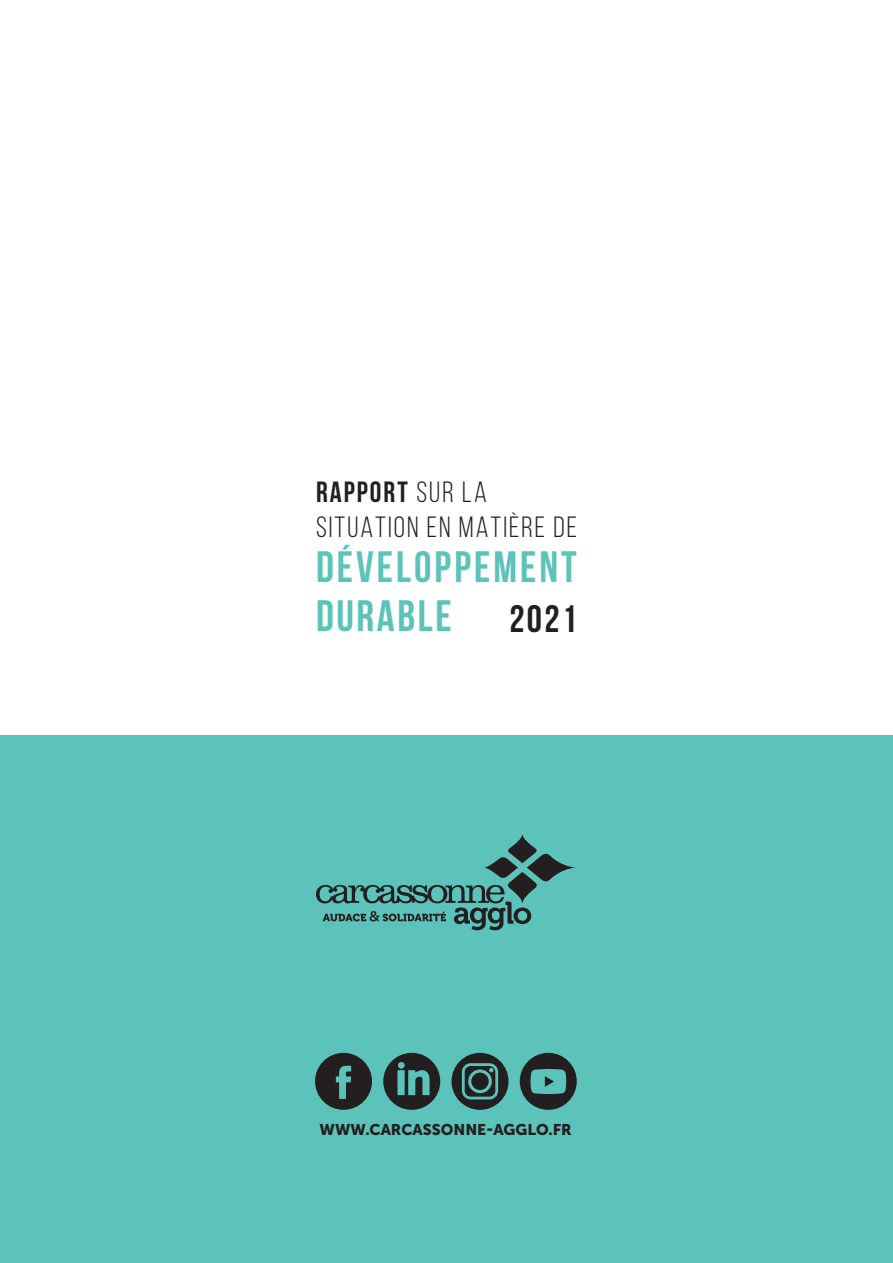
<style>
.page{position:relative;width:893px;height:1263px;background:#fff}
.page>*{position:absolute;margin:0;border:0;box-sizing:border-box;transform-origin:0 0}
.t1{font:700 43.95px/48.8px "Bebas Neue";letter-spacing:.07em;color:#5bc3b9}
.t2{font:700 38.25px "Bebas Neue";color:#231f20}
.t3{font:29.25px/35.1px "Bebas Neue";letter-spacing:.07em;color:#231f20}
.t4{font:15.45px "Museo Sans 900";color:#231f20}
.s1{font-style:inherit}
</style>
<div class="page">
<div style="left:0;top:735px;width:893px;height:528px;background:#5bc3b9"></div>
<svg style="left:316px;top:834px;width:260px;height:96px"></svg>
<svg style="left:520px;top:1053px;width:57px;height:57px"></svg>
<svg style="left:315px;top:1053px;width:57px;height:57px"></svg>
<svg style="left:451px;top:1053px;width:57px;height:57px"></svg>
<svg style="left:383px;top:1053px;width:57px;height:57px"></svg>
<p class="t3" style="left:316px;top:474px;width:263px"><span class="s1">RAPPORT</span> SUR LA<br>SITUATION EN MATIÈRE DE</p>
<h1 class="t1" style="left:316px;top:542px;width:262px">DÉVeLOPPEMENT<br>DURABLE</h1>
<h2 class="t2" style="left:510px;top:597px;width:69px">2021</h2>
<p class="t4" style="left:320px;top:1121px;width:254px">WWW.CARCASSONNE-AGGLO.FR</p>
</div>
